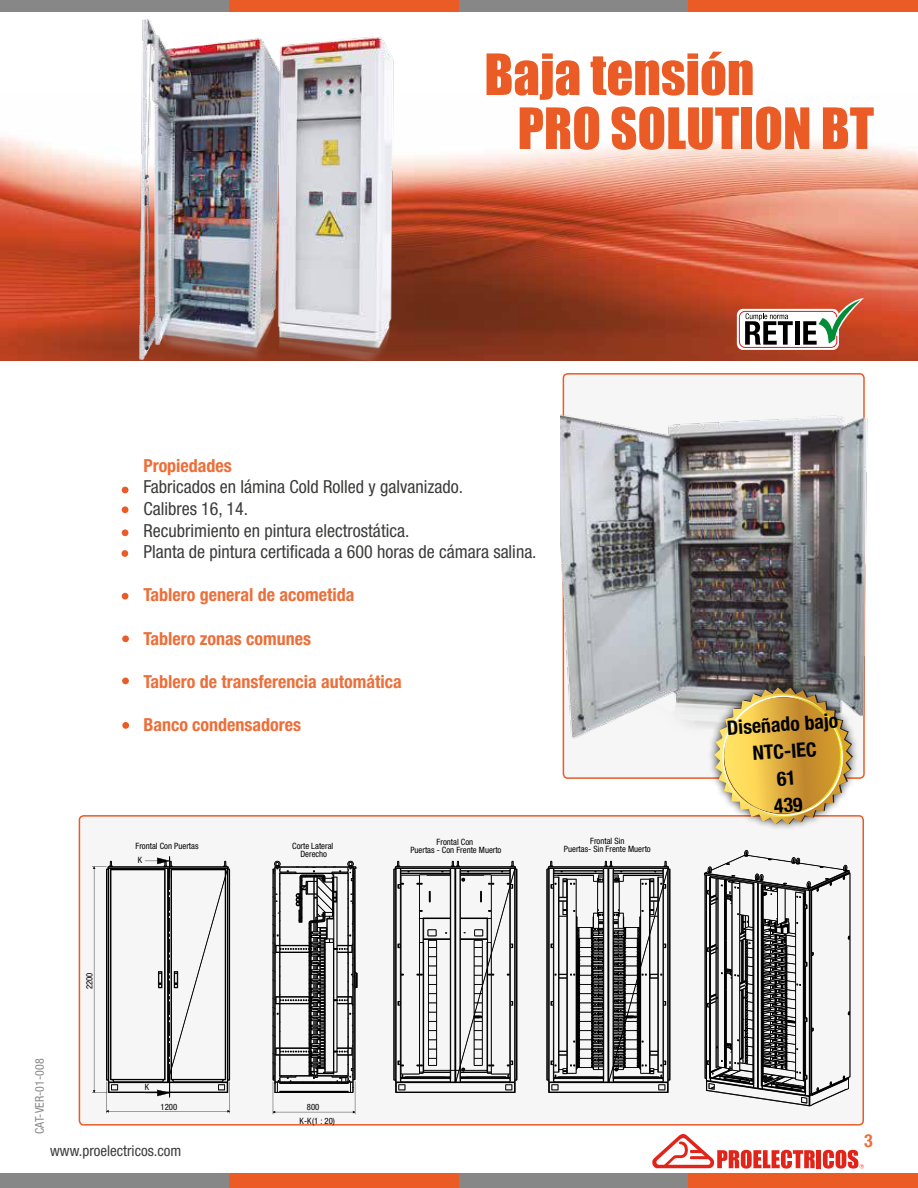
<style>
.page{position:relative;width:918px;height:1188px;background:#fff}
.page>*{position:absolute;margin:0;border:0;box-sizing:border-box;transform-origin:0 0}
.t1{font:52.65px "Impact";color:#eb5b25}
.t2{font:700 condensed 19.8px/27px "Helvetica Neue LT Std";color:#000;text-align:center}
.t3{font:condensed 18px/21.6px "Helvetica Neue LT Std";color:#3c3c3b}
.t4{font:700 condensed 18px "Helvetica Neue LT Std";color:#ed6e38}
.t5{font:condensed 15px "Helvetica Neue LT Std";color:#3c3c3b}
.t6{font:condensed 12px "Helvetica Neue LT Std";color:#878787}
.t7{font:condensed 8.7px/7.9px "Helvetica Neue LT Std";color:#000;text-align:center}
</style>
<div class="page">
<svg style="left:652px;top:1134px;width:163px;height:35px"></svg>
<div style="left:816px;top:1150px;width:5px;height:18px;background:#e2231a"></div>
<svg style="left:823px;top:1150px;width:41px;height:19px"></svg>
<div style="left:0;top:1173px;width:230px;height:15px;background:#878787"></div>
<div style="left:0;top:0;width:230px;height:12px;background:#878787"></div>
<div style="left:230px;top:1173px;width:229px;height:15px;background:#eb5b25"></div>
<div style="left:230px;top:0;width:229px;height:12px;background:#eb5b25"></div>
<div style="left:459px;top:1173px;width:230px;height:15px;background:#878787"></div>
<div style="left:459px;top:0;width:230px;height:12px;background:#878787"></div>
<div style="left:688px;top:1173px;width:230px;height:15px;background:#eb5b25"></div>
<div style="left:688px;top:0;width:230px;height:12px;background:#eb5b25"></div>
<div style="left:79px;top:816px;width:784px;height:309px;background:#f6f6f6;border-radius:4px"></div>
<div style="left:79px;top:815px;width:785px;height:311px;border:2px solid #eb5b25;border-radius:4px"></div>
<img style="left:1px;top:137px;width:916px;height:223px">
<div style="left:122px;top:506px;width:6px;height:7px;background:#eb5b25;border-radius:50%"></div>
<div style="left:122px;top:593px;width:6px;height:7px;background:#eb5b25;border-radius:50%"></div>
<div style="left:122px;top:635px;width:7px;height:7px;background:#eb5b25;border-radius:50%"></div>
<svg style="left:92px;top:856px;width:138px;height:258px"></svg>
<svg style="left:272px;top:861px;width:86px;height:253px"></svg>
<hr style="left:353px;top:870px;width:3px;height:118px;background:#000">
<svg style="left:393px;top:861px;width:124px;height:232px"></svg>
<svg style="left:546px;top:861px;width:124px;height:232px"></svg>
<svg style="left:704px;top:850px;width:146px;height:256px"></svg>
<svg style="left:737px;top:309px;width:102px;height:41px"></svg>
<svg style="left:739px;top:298px;width:125px;height:50px"></svg>
<svg style="left:122px;top:487px;width:6px;height:6px"></svg>
<div style="left:122px;top:529px;width:6px;height:7px;background:#eb5b25;border-radius:50%"></div>
<div style="left:122px;top:550px;width:6px;height:7px;background:#eb5b25;border-radius:50%"></div>
<div style="left:122px;top:722px;width:7px;height:7px;background:#eb5b25;border-radius:50%"></div>
<div style="left:122px;top:678px;width:7px;height:6px;background:#eb5b25;border-radius:50%"></div>
<img style="left:326px;top:36px;width:127px;height:326px">
<img style="left:107px;top:19px;width:219px;height:342px">
<div style="left:563px;top:374px;width:301px;height:404px;background:#f6f6f6;border-radius:4px"></div>
<img style="left:561px;top:405px;width:307px;height:352px">
<div style="left:707px;top:680px;width:153px;height:152px;background:#000;opacity:.75"></div>
<svg style="left:714px;top:687px;width:141px;height:138px;background:#d5b569"></svg>
<img style="left:0;top:89px;width:1px;height:271px">
<h1 class="t1" style="left:484px;top:34px;width:272px">Baja tensión</h1>
<h1 class="t1" style="left:518px;top:87px;width:358px">PRO SOLUTION BT</h1>
<p class="t4" style="left:143px;top:455px;width:90px">Propiedades</p>
<p class="t3" style="left:143px;top:476px;width:395px">Fabricados en lámina Cold Rolled y galvanizado.<br>Calibres 16, 14.<br>Recubrimiento en pintura electrostática.<br>Planta de pintura certificada a 600 horas de cámara salina.</p>
<p class="t4" style="left:143px;top:584px;width:213px">Tablero general de acometida</p>
<p class="t4" style="left:143px;top:627px;width:169px">Tablero zonas comunes</p>
<p class="t4" style="left:143px;top:671px;width:260px">Tablero de transferencia automática</p>
<p class="t4" style="left:143px;top:714px;width:159px">Banco condensadores</p>
<p class="t7" style="left:136px;top:841px;width:65px">Frontal Con Puertas</p>
<p class="t6" style="left:33px;top:1134px;width:77px;rotate:-90deg">CAT-VER-01-008</p>
<p class="t7" style="left:85px;top:989px;width:18px;rotate:-90deg">2200</p>
<p class="t7" style="left:138px;top:856px;width:6px">K</p>
<p class="t7" style="left:145px;top:1083px;width:6px">K</p>
<p class="t7" style="left:161px;top:1102px;width:18px">1200</p>
<p class="t5" style="left:50px;top:1142px;width:133px">www.proelectricos.com</p>
<p class="t7" style="left:292px;top:841px;width:43px">Corte Lateral<br>Derecho</p>
<p class="t7" style="left:410px;top:838px;width:93px">Frontal Con<br>Puertas - Con Frente Muerto</p>
<p class="t7" style="left:564px;top:837px;width:88px">Frontal Sin<br>Puertas- Sin Frente Muerto</p>
<p class="t7" style="left:300px;top:1100px;width:37px;line-height:13.5px;text-align:left;text-indent:7px">800<br>K-K (1 : 20)</p>
<p class="t2" style="left:726px;top:714px;width:113px;rotate:-4deg">Diseñado bajo<br>NTC-IEC<br>61<br>439</p>
<p class="t4" style="left:864px;top:1130px;width:10px">3</p>
</div>
